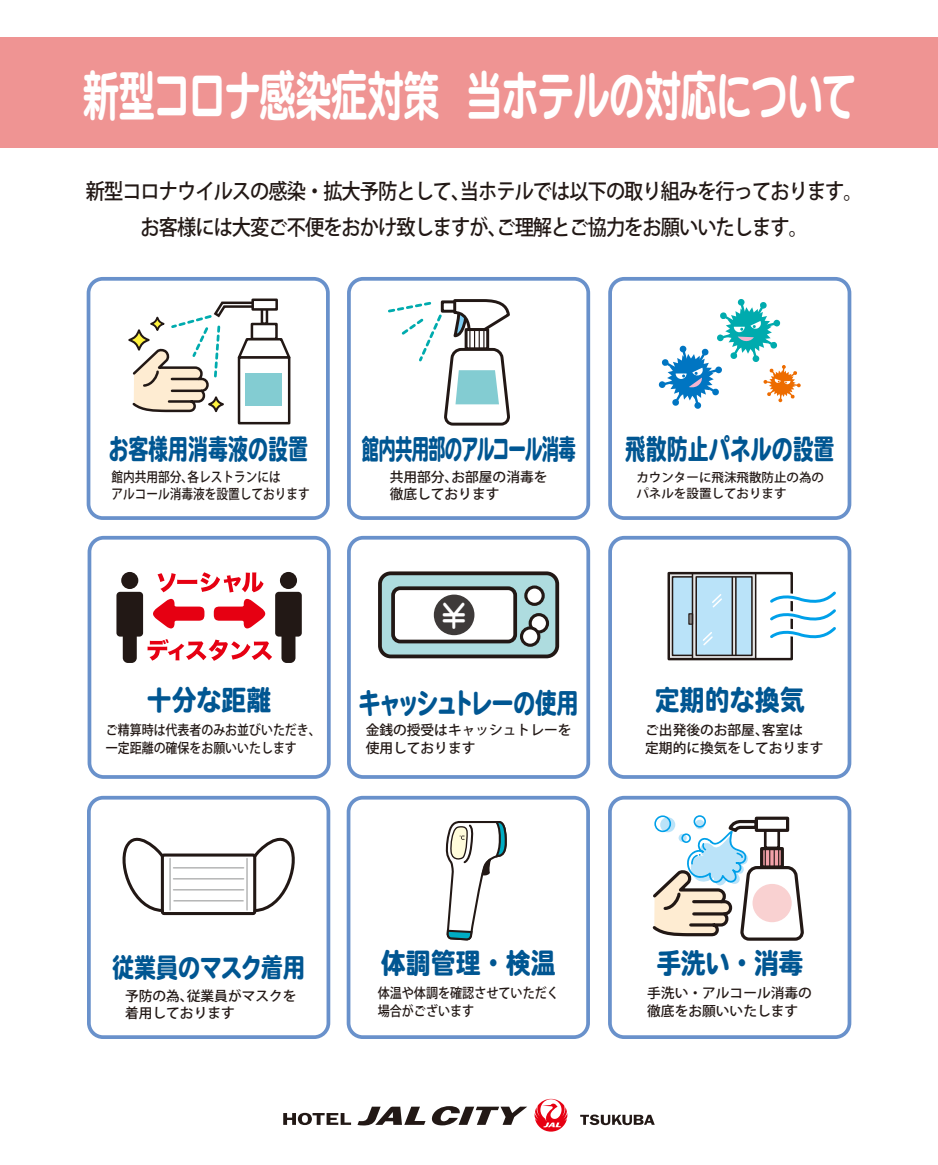
<style>
.page{position:relative;width:938px;height:1165px;background:#fff}
.page>*{position:absolute;margin:0;border:0;box-sizing:border-box;transform-origin:0 0}
.t1{font:53px "FGP Maru Gothic Ca U";letter-spacing:-.01em;color:#fff;scale:.69 1}
.t2{font:34.75px "FG Maru Gothic Ca B";color:#fff;scale:.83 1}
.t3{font:28px "HGP Heisei Marugothictai W8";color:#005692;scale:.89 1}
.t4{font:27.88px "HGP Heisei Marugothictai W8";letter-spacing:-.05em;color:#005692;scale:.63 1}
.t5{font:27.88px "HGP Heisei Marugothictai W8";color:#005692;scale:.89 1}
.t6{font:27.88px "HGP Heisei Marugothictai W8";color:#005692;scale:.78 1}
.t7{font:27.88px "HGP Heisei Marugothictai W8";color:#005692;scale:.71 1}
.t8{font:27.88px "HGP Heisei Marugothictai W8";color:#005692;scale:.75 1}
.t9{font:26.5px "HGP Heisei Marugothictai W8";color:#005692;scale:.83 1}
.t10{font:500 21.38px/35.6px "Koz Go Pr 6 N";letter-spacing:-.05em;color:#221815;text-align:center;scale:.9 1}
.t11{font:500 13.75px/17.5px "Koz Go Pr 6 N";color:#221815}
.t12{font:500 13.75px/17.5px "Koz Go Pr 6 N";color:#221815;scale:.87 1}
.t13{font:500 13.75px/17.5px "Koz Go Pr 6 N";color:#221815;scale:.85 1}
.t14{font:500 13.75px/17.5px "Koz Go Pr 6 N";color:#221815;scale:.88 1}
.t15{font:500 12.5px/16.2px "Koz Go Pr 6 N";color:#221815}
</style>
<div class="page">
<div style="left:0;top:37px;width:938px;height:110px;background:#ef9493"></div>
<svg style="left:88px;top:536px;width:243px;height:243px"></svg>
<svg style="left:116px;top:572px;width:186px;height:91px"></svg>
<svg style="left:347px;top:277px;width:243px;height:243px"></svg>
<svg style="left:385px;top:298px;width:126px;height:129px"></svg>
<svg style="left:347px;top:536px;width:243px;height:243px"></svg>
<div style="left:380px;top:573px;width:177px;height:83px;background:#aedcdf;border-radius:11px"></div>
<div style="left:378px;top:571px;width:181px;height:87px;border:4px solid #221815;border-radius:11px"></div>
<div style="left:393px;top:588px;width:122px;height:54px;background:#fff;border-radius:7px"></div>
<div style="left:391px;top:586px;width:126px;height:57px;border:4px solid #221815;border-radius:7px"></div>
<div style="left:434px;top:595px;width:40px;height:40px;background:#3e3a39;border-radius:50%"></div>
<div style="left:526px;top:587px;width:17px;height:17px;background:#fff;border-radius:50%"></div>
<div style="left:524px;top:585px;width:20px;height:21px;border:3px solid #221815;border-radius:50%"></div>
<svg style="left:530px;top:615px;width:17px;height:17px"></svg>
<div style="left:528px;top:613px;width:21px;height:21px;border:3px solid #221815;border-radius:50%"></div>
<svg style="left:521px;top:628px;width:18px;height:17px"></svg>
<div style="left:520px;top:626px;width:20px;height:21px;border:3px solid #221815;border-radius:50%"></div>
<svg style="left:608px;top:536px;width:243px;height:243px"></svg>
<div style="left:668px;top:573px;width:123px;height:86px;background:#fff"></div>
<svg style="left:670px;top:575px;width:84px;height:82px;background:#b3d2e4"></svg>
<div style="left:667px;top:572px;width:126px;height:88px;border:2px solid #221815"></div>
<svg style="left:770px;top:582px;width:75px;height:65px"></svg>
<div style="left:691px;top:572px;width:65px;height:88px;border:1px solid #221815"></div>
<div style="left:695px;top:576px;width:57px;height:80px;border:1px solid #221815"></div>
<svg style="left:87px;top:277px;width:243px;height:243px"></svg>
<div style="left:238px;top:356px;width:52px;height:68px;background:#fff;border:3px solid #221815"></div>
<svg style="left:251px;top:299px;width:27px;height:1px"></svg>
<svg style="left:130px;top:300px;width:163px;height:113px"></svg>
<svg style="left:129px;top:330px;width:20px;height:20px"></svg>
<div style="left:128px;top:329px;width:22px;height:22px;border:2px solid #221815;border-radius:50%"></div>
<svg style="left:209px;top:397px;width:14px;height:14px"></svg>
<div style="left:208px;top:396px;width:16px;height:16px;border:2px solid #221815;border-radius:50%"></div>
<svg style="left:151px;top:318px;width:13px;height:12px"></svg>
<div style="left:150px;top:317px;width:14px;height:14px;border:2px solid #221815;border-radius:50%"></div>
<div style="left:97px;top:431px;width:222px;height:65px;background:#fff;border-radius:11px"></div>
<svg style="left:608px;top:277px;width:243px;height:243px"></svg>
<svg style="left:658px;top:299px;width:142px;height:110px"></svg>
<svg style="left:87px;top:796px;width:243px;height:243px"></svg>
<div style="left:162px;top:855px;width:93px;height:59px;background:#fff;border-radius:2px"></div>
<div style="left:161px;top:854px;width:95px;height:61px;border:3px solid #221815;border-radius:2px"></div>
<svg style="left:118px;top:827px;width:48px;height:87px"></svg>
<svg style="left:251px;top:827px;width:48px;height:87px"></svg>
<hr style="left:169px;top:859px;width:2px;height:51px;background:#b5b6b6">
<hr style="left:246px;top:859px;width:2px;height:51px;background:#b5b6b6">
<hr style="left:173px;top:867px;width:70px;height:2px;background:#b5b6b6">
<hr style="left:173px;top:878px;width:70px;height:2px;background:#b5b6b6">
<hr style="left:173px;top:889px;width:70px;height:2px;background:#b5b6b6">
<hr style="left:173px;top:900px;width:70px;height:2px;background:#b5b6b6">
<svg style="left:608px;top:796px;width:243px;height:243px"></svg>
<div style="left:660px;top:817px;width:15px;height:15px;background:#d8effb;border-radius:50%"></div>
<div style="left:693px;top:815px;width:13px;height:13px;border:2px solid #00a0e9;border-radius:50%"></div>
<div style="left:654px;top:815px;width:17px;height:17px;border:2px solid #00a0e9;border-radius:50%"></div>
<svg style="left:754px;top:817px;width:35px;height:1px"></svg>
<svg style="left:649px;top:818px;width:156px;height:124px"></svg>
<div style="left:752px;top:884px;width:39px;height:38px;background:#f9d1d1;border-radius:50%"></div>
<svg style="left:346px;top:796px;width:244px;height:243px"></svg>
<svg style="left:446px;top:820px;width:61px;height:122px"></svg>
<svg style="left:534px;top:1099px;width:33px;height:33px"></svg>
<svg style="left:357px;top:1106px;width:170px;height:19px"></svg>
<svg style="left:283px;top:1113px;width:68px;height:12px"></svg>
<svg style="left:580px;top:1115px;width:74px;height:10px"></svg>
<h1 class="t1" style="left:83px;top:69px;width:1120px">新型コロナ感染症対策　当ホテルの対応について</h1>
<h3 class="t10" style="left:86px;top:174px;width:864px">新型コロナウイルスの感染・拡大予防として、当ホテルでは以下の取り組みを行っております。お客様には大変ご不便をおかけ致しますが、ご理解とご協力をお願いいたします。</h3>
<h3 class="t7" style="left:108px;top:435px;width:282px">お客様用消毒液の設置</h3>
<p class="t13" style="left:111px;top:468px;width:235px">館内共用部分、各レストランには<br>アルコール消毒液を設置しております</p>
<h3 class="t5" style="left:147px;top:687px;width:142px">十分な距離</h3>
<p class="t12" style="left:106px;top:722px;width:248px">ご精算時は代表者のみお並びいただき、一定距離の確保をお願いいたします</p>
<h3 class="t4" style="left:362px;top:435px;width:341px">館内共用部のアルコール消毒</h3>
<p class="t11" style="left:389px;top:468px;width:159px">共用部分、お部屋の消毒を徹底しております</p>
<h2 class="t2" style="left:439px;top:599px;width:36px">￥</h2>
<h3 class="t6" style="left:359px;top:690px;width:283px">キャッシュトレーの使用</h3>
<p class="t11" style="left:365px;top:722px;width:207px">金銭の授受はキャッシュトレーを使用しております</p>
<h3 class="t8" style="left:625px;top:435px;width:281px">飛散防止パネルの設置</h3>
<p class="t15" style="left:636px;top:470px;width:189px">カウンターに飛沫飛散防止の為のパネルを設置しております</p>
<h3 class="t5" style="left:655px;top:687px;width:170px">定期的な換気</h3>
<p class="t11" style="left:645px;top:722px;width:180px">ご出発後のお部屋、客室は<br>定期的に換気をしております</p>
<h3 class="t9" style="left:112px;top:954px;width:234px">従業員のマスク着用</h3>
<p class="t11" style="left:125px;top:987px;width:173px">予防の為、従業員がマスクを着用しております</p>
<h3 class="t3" style="left:381px;top:949px;width:198px">体調管理・検温</h3>
<p class="t14" style="left:377px;top:985px;width:207px">体温や体調を確認させていただく場合がございます</p>
<h3 class="t3" style="left:656px;top:949px;width:166px">手洗い・消毒</h3>
<p class="t11" style="left:647px;top:985px;width:166px">手洗い・アルコール消毒の徹底をお願いいたします</p>
</div>
